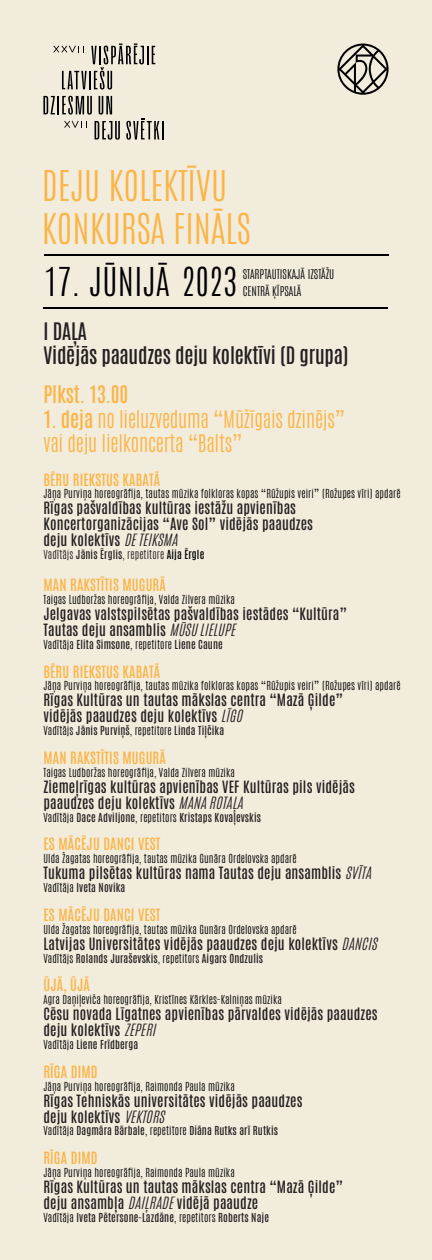
<style>
.page{position:relative;width:432px;height:1260px;background:#f1ecdc}
.page>*{position:absolute;margin:0;border:0;box-sizing:border-box;transform-origin:0 0}
.t1{font:100 36px/43.2px "Antonio";color:#fcb446}
.t2{font:100 33.84px "Antonio";letter-spacing:.01em;color:#000}
.t3{font:100 20.48px/24.6px "Antonio";letter-spacing:-.01em;color:#fcb446}
.t4{font:500 20.48px/24.6px "Antonio";letter-spacing:-.01em;color:#231f20}
.t5{font:500 20.48px "Antonio";letter-spacing:-.01em;color:#fcb446}
.t6{font:500 14.4px/16px "Antonio";letter-spacing:.01em;color:#231f20}
.t7{font:500 14.4px "Antonio";letter-spacing:.01em;color:#fcb446}
.t8{font:100 11.4px/17.6px "Antonio";color:#000}
.t9{font:100 10.56px "Antonio";letter-spacing:.01em;color:#000}
.t10{font:500 10.56px "Antonio";letter-spacing:.01em;color:#231f20}
.t11{font:100 10.56px "Antonio";letter-spacing:.01em;color:#231f20}
.s1{font-weight:500}
.s2{font-family:"Antonio Antonio";font-weight:300;font-style:italic}
.s3{font-weight:500;color:#000}
.s4{font-weight:100;color:#000}
</style>
<div class="page">
<svg style="left:64px;top:121px;width:23px;height:7px"></svg>
<svg style="left:43px;top:96px;width:49px;height:19px"></svg>
<svg style="left:99px;top:96px;width:13px;height:19px"></svg>
<svg style="left:95px;top:121px;width:25px;height:19px"></svg>
<svg style="left:126px;top:119px;width:37px;height:21px"></svg>
<svg style="left:53px;top:44px;width:102px;height:45px"></svg>
<svg style="left:337px;top:44px;width:52px;height:51px"></svg>
<hr style="left:44px;top:254px;width:345px;height:2px;background:#000">
<hr style="left:43px;top:307px;width:345px;height:2px;background:#000">
<h1 class="t1" style="left:42px;top:164px;width:210px">DEJU KOLEKTĪVU<br>KONKURSA FINĀLS</h1>
<h2 class="t2" style="left:44px;top:258px;width:195px">17. JŪNIJĀ 2023</h2>
<p class="t8" style="left:243px;top:265px;width:93px">STARPTAUTISKAJĀ IZSTĀŽU<br>CENTRĀ ĶĪPSALĀ</p>
<h3 class="t4" style="left:43px;top:319px;width:307px">I DAĻA<br>Vidējās paaudzes deju kolektīvi (D grupa)</h3>
<h3 class="t5" style="left:43px;top:380px;width:86px">Plkst. 13.00</h3>
<h3 class="t3" style="left:43px;top:407px;width:303px"><span class="s1">1. deja</span> no lieluzveduma “Mūžīgais dzinējs” vai deju lielkoncerta “Balts”</h3>
<p class="t7" style="left:43px;top:469px;width:118px">BĒRU RIEKSTUS KABATĀ</p>
<p class="t9" style="left:43px;top:486px;width:359px">Jāņa Purviņa horeogrāfija, tautas mūzika folkloras kopas “Rūžupis veiri” (Rožupes vīri) apdarē</p>
<p class="t6" style="left:43px;top:500px;width:271px">Rīgas pašvaldības kultūras iestāžu apvienības<br>Koncertorganizācijas “Ave Sol” vidējās paaudzes deju kolektīvs <span class="s2">DE TEIKSMA</span></p>
<p class="t11" style="left:43px;top:547px;width:162px">Vadītājs <span class="s1">Jānis Ērglis</span>, repetitore <span class="s3">Aija Ērgle</span></p>
<p class="t7" style="left:43px;top:575px;width:124px">MAN RAKSTĪTIS MUGURĀ</p>
<p class="t9" style="left:43px;top:592px;width:193px">Taigas Ludboržas horeogrāfija, Valda Zilvera mūzika</p>
<p class="t6" style="left:43px;top:606px;width:305px">Jelgavas valstspilsētas pašvaldības iestādes “Kultūra”<br>Tautas deju ansamblis <span class="s2">MŪSU LIELUPE</span></p>
<p class="t10" style="left:43px;top:637px;width:181px"><span class="s4">Vadītāja</span> Elita Simsone<span class="s4">, repetitore</span> Liene Caune</p>
<p class="t7" style="left:43px;top:661px;width:118px">BĒRU RIEKSTUS KABATĀ</p>
<p class="t9" style="left:43px;top:678px;width:359px">Jāņa Purviņa horeogrāfija, tautas mūzika folkloras kopas “Rūžupis veiri” (Rožupes vīri) apdarē</p>
<p class="t6" style="left:43px;top:692px;width:301px">Rīgas Kultūras un tautas mākslas centra “Mazā Ģilde” vidējās paaudzes deju kolektīvs <span class="s2">LĪGO</span></p>
<p class="t10" style="left:43px;top:723px;width:182px"><span class="s4">Vadītājs</span> Jānis Purviņš<span class="s4">, repetitore</span> Linda Tiļčika</p>
<p class="t7" style="left:43px;top:747px;width:124px">MAN RAKSTĪTIS MUGURĀ</p>
<p class="t9" style="left:43px;top:765px;width:193px">Taigas Ludboržas horeogrāfija, Valda Zilvera mūzika</p>
<p class="t6" style="left:43px;top:779px;width:313px">Ziemeļrīgas kultūras apvienības VEF Kultūras pils vidējās paaudzes deju kolektīvs <span class="s2">MANA ROTAĻA</span></p>
<p class="t10" style="left:43px;top:809px;width:219px"><span class="s4">Vadītāja</span> Dace Adviljone<span class="s4">, repetitors</span> Kristaps Kovaļevskis</p>
<p class="t7" style="left:43px;top:834px;width:119px">ES MĀCĒJU DANCI VEST</p>
<p class="t9" style="left:43px;top:851px;width:255px">Ulda Žagatas horeogrāfija, tautas mūzika Gunāra Ordelovska apdarē</p>
<p class="t6" style="left:43px;top:865px;width:329px">Tukuma pilsētas kultūras nama Tautas deju ansamblis <span class="s2">SVĪTA</span></p>
<p class="t10" style="left:43px;top:880px;width:83px"><span class="s4">Vadītāja</span> Iveta Novika</p>
<p class="t7" style="left:43px;top:904px;width:119px">ES MĀCĒJU DANCI VEST</p>
<p class="t9" style="left:43px;top:921px;width:255px">Ulda Žagatas horeogrāfija, tautas mūzika Gunāra Ordelovska apdarē</p>
<p class="t6" style="left:43px;top:935px;width:335px">Latvijas Universitātes vidējās paaudzes deju kolektīvs <span class="s2">DANCIS</span></p>
<p class="t10" style="left:43px;top:950px;width:221px"><span class="s4">Vadītājs</span> Rolands Juraševskis<span class="s4">, repetitors</span> Aigars Ondzulis</p>
<p class="t7" style="left:43px;top:975px;width:48px">ŪJĀ, ŪJĀ</p>
<p class="t9" style="left:43px;top:992px;width:240px">Agra Daņiļeviča horeogrāfija, Kristīnes Kārkles-Kalniņas mūzika</p>
<p class="t6" style="left:43px;top:1006px;width:336px">Cēsu novada Līgatnes apvienības pārvaldes vidējās paaudzes deju kolektīvs <span class="s2">ZEPERI</span></p>
<p class="t10" style="left:43px;top:1037px;width:96px"><span class="s4">Vadītāja</span> Liene Frīdberga</p>
<p class="t7" style="left:43px;top:1061px;width:56px">RĪGA DIMD</p>
<p class="t9" style="left:43px;top:1078px;width:193px">Jāņa Purviņa horeogrāfija, Raimonda Paula mūzika</p>
<p class="t6" style="left:43px;top:1092px;width:261px">Rīgas Tehniskās universitātes vidējās paaudzes deju kolektīvs <span class="s2">VEKTORS</span></p>
<p class="t10" style="left:43px;top:1123px;width:236px"><span class="s4">Vadītāja</span> Dagmāra Bārbale<span class="s4">, repetitore</span> Diāna Rutks arī Rutkis</p>
<p class="t7" style="left:43px;top:1147px;width:56px">RĪGA DIMD</p>
<p class="t9" style="left:43px;top:1165px;width:193px">Jāņa Purviņa horeogrāfija, Raimonda Paula mūzika</p>
<p class="t6" style="left:43px;top:1179px;width:301px">Rīgas Kultūras un tautas mākslas centra “Mazā Ģilde” deju ansambļa <span class="s2">DAIĻRADE</span> vidējā paaudze</p>
<p class="t10" style="left:43px;top:1209px;width:227px"><span class="s4">Vadītāja</span> Iveta Pētersone-Lazdāne<span class="s4">, repetitors</span> Roberts Naje</p>
</div>
